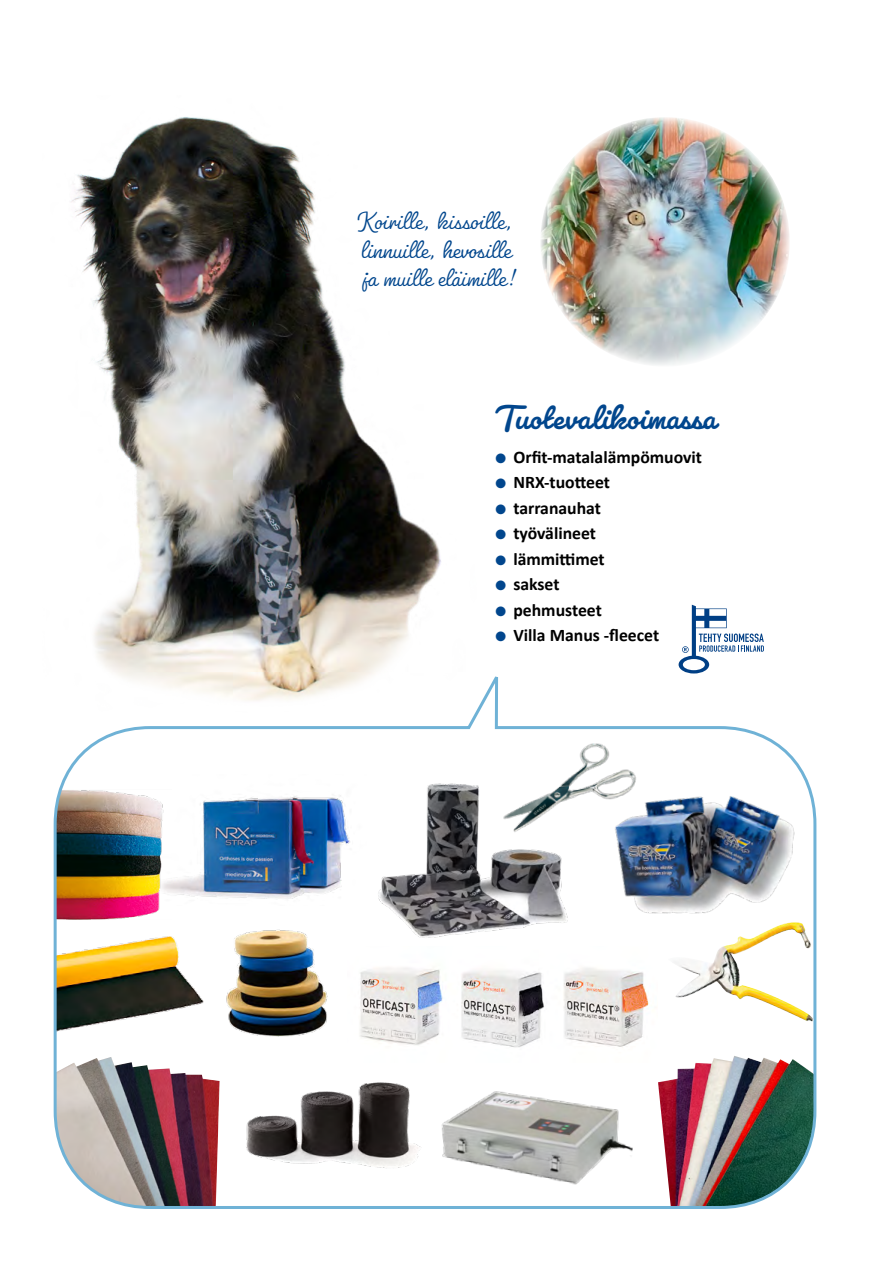
<style>
.page{position:relative;width:893px;height:1263px;background:#fff}
.page>*{position:absolute;margin:0;border:0;box-sizing:border-box;transform-origin:0 0}
.t1{font:700 37.5px "Pacifico";letter-spacing:.01em;color:#01468d}
.t2{font:300 27px/28.5px "Pacifico";letter-spacing:.01em;color:#01468d}
.t3{font:700 17.7px "Calibri";color:#000}
.s1{color:#01468d}
</style>
<div class="page">
<img style="left:53px;top:665px;width:764px;height:544px">
<svg style="left:679px;top:605px;width:85px;height:68px"></svg>
<img style="left:497px;top:714px;width:145px;height:145px">
<img style="left:348px;top:946px;width:309px;height:116px">
<img style="left:218px;top:922px;width:119px;height:119px">
<img style="left:151px;top:775px;width:194px;height:130px">
<img style="left:229px;top:1041px;width:202px;height:135px">
<img style="left:345px;top:775px;width:231px;height:182px">
<img style="left:429px;top:1080px;width:207px;height:117px">
<img style="left:590px;top:765px;width:227px;height:173px">
<img style="left:668px;top:922px;width:146px;height:99px">
<img style="left:53px;top:117px;width:433px;height:609px">
<img style="left:540px;top:117px;width:250px;height:250px;border-radius:125px">
<h2 class="t2" style="left:359px;top:206px;width:158px">Koirille, kissoille, linnuille, hevosille ja muille eläimille!</h2>
<h1 class="t1" style="left:495px;top:394px;width:222px">Tuotevalikoimassa</h1>
<p class="t3" style="left:495px;top:446px;width:208px"><span class="s1">●</span> Orfit-matalalämpömuovit</p>
<p class="t3" style="left:495px;top:471px;width:116px"><span class="s1">●</span> NRX-tuotteet</p>
<p class="t3" style="left:495px;top:497px;width:107px"><span class="s1">●</span> tarranauhat</p>
<p class="t3" style="left:495px;top:522px;width:102px"><span class="s1">●</span> työvälineet</p>
<p class="t3" style="left:495px;top:548px;width:111px"><span class="s1">●</span> lämmittimet</p>
<p class="t3" style="left:495px;top:573px;width:66px"><span class="s1">●</span> sakset</p>
<p class="t3" style="left:495px;top:599px;width:108px"><span class="s1">●</span> pehmusteet</p>
<p class="t3" style="left:495px;top:624px;width:165px"><span class="s1">●</span> Villa Manus -fleecet</p>
</div>
